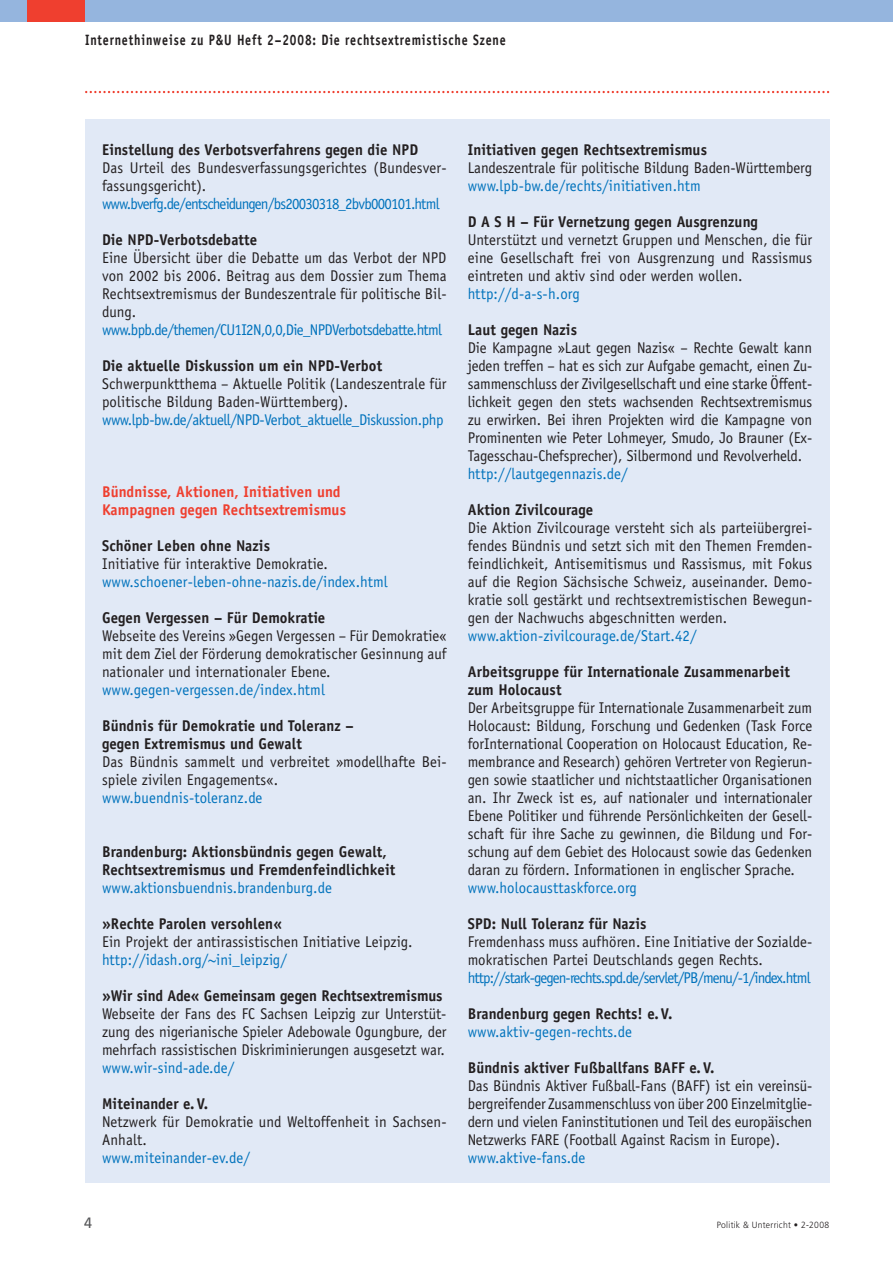
<style>
.page{position:relative;width:893px;height:1263px;background:#fff}
.page>*{position:absolute;margin:0;border:0;box-sizing:border-box;transform-origin:0 0}
.t1{font:15.6px/18px "Officina Sans LT";letter-spacing:.01em;color:#231f20;text-align:justify;scale:.95 1}
.t2{font:700 15.6px/18px "Officina Sans LT";letter-spacing:.01em;color:#231f20;scale:.95 1}
.t3{font:15.6px "Officina Sans LT";letter-spacing:.01em;color:#0072bc;scale:.95 1}
.t4{font:15.6px "Officina Sans LT";letter-spacing:-.01em;color:#0072bc;scale:.95 1}
.t5{font:700 15.6px/18px "Officina Sans LT";letter-spacing:.01em;color:#ef3f2f;scale:.95 1}
.t6{font:15.6px "Officina Sans LT";letter-spacing:-.055em;color:#0072bc;scale:.95 1}
.t7{font:15.6px "Officina Sans LT";letter-spacing:-.05em;color:#0072bc;scale:.95 1}
.t8{font:15.6px "Officina Sans LT";letter-spacing:-.04em;color:#0072bc;scale:.95 1}
.t9{font:700 15px "Officina Sans LT";letter-spacing:.075em;color:#231f20;scale:.8 1}
.t10{font:15px "Frutiger LT";color:#57585a;scale:.95 1}
.t11{font:300 9px "Frutiger LT";letter-spacing:.035em;color:#231f20;scale:.95 1}
</style>
<div class="page">
<svg style="left:85px;top:91px;width:744px;height:2px"></svg>
<div style="left:0;top:0;width:893px;height:21px;background:#95b5de"></div>
<div style="left:28px;top:0;width:57px;height:21px;background:#ef3f2f"></div>
<div style="left:85px;top:119px;width:744px;height:1063px;background:#e1e9f6"></div>
<p class="t9" style="left:85px;top:30px;width:527px">Internethinweise zu P&amp;U Heft 2–2008: Die rechtsextremistische Szene</p>
<p class="t2" style="left:102px;top:141px;width:334px">Einstellung des Verbotsverfahrens gegen die NPD</p>
<p class="t1" style="left:102px;top:159px;width:364px">Das Urteil des Bundesverfassungsgerichtes (Bundesver&shy;fassungsgericht).</p>
<p class="t7" style="left:102px;top:195px;width:357px">www.bverfg.de/entscheidungen/bs20030318_2bvb000101.html</p>
<p class="t2" style="left:102px;top:231px;width:165px">Die NPD-Verbotsdebatte</p>
<p class="t1" style="left:102px;top:249px;width:364px">Eine Übersicht über die Debatte um das Verbot der NPD von 2002 bis 2006. Beitrag aus dem Dossier zum Thema Rechtsextremismus der Bundeszentrale für politische Bil&shy;dung.</p>
<p class="t8" style="left:102px;top:321px;width:359px">www.bpb.de/themen/CU1I2N,0,0,Die_NPDVerbotsdebatte.html</p>
<p class="t2" style="left:102px;top:357px;width:296px">Die aktuelle Diskussion um ein NPD-Verbot</p>
<p class="t1" style="left:102px;top:375px;width:364px">Schwerpunktthema – Aktuelle Politik (Landeszentrale für politische Bildung Baden-Württemberg).</p>
<p class="t4" style="left:102px;top:411px;width:361px">www.lpb-bw.de/aktuell/NPD-Verbot_aktuelle_Diskussion.php</p>
<p class="t5" style="left:102px;top:483px;width:258px">Bündnisse, Aktionen, Initiativen und<br>Kampagnen gegen Rechtsextremismus</p>
<p class="t2" style="left:102px;top:537px;width:178px">Schöner Leben ohne Nazis</p>
<p class="t1" style="left:102px;top:555px;width:239px">Initiative für interaktive Demokratie.</p>
<p class="t3" style="left:102px;top:573px;width:302px">www.schoener-leben-ohne-nazis.de/index.html</p>
<p class="t2" style="left:102px;top:609px;width:236px">Gegen Vergessen – Für Demokratie</p>
<p class="t1" style="left:102px;top:627px;width:364px">Webseite des Vereins »Gegen Vergessen – Für Demokratie« mit dem Ziel der Förderung demokratischer Gesinnung auf nationaler und internationaler Ebene.</p>
<p class="t3" style="left:102px;top:681px;width:236px">www.gegen-vergessen.de/index.html</p>
<p class="t2" style="left:102px;top:717px;width:266px">Bündnis für Demokratie und Toleranz – gegen Extremismus und Gewalt</p>
<p class="t1" style="left:102px;top:753px;width:364px">Das Bündnis sammelt und verbreitet »modellhafte Bei&shy;spiele zivilen Engagements«.</p>
<p class="t3" style="left:102px;top:789px;width:170px">www.buendnis-toleranz.de</p>
<p class="t2" style="left:102px;top:843px;width:310px">Brandenburg: Aktionsbündnis gegen Gewalt,<br>Rechtsextremismus und Fremdenfeindlichkeit</p>
<p class="t3" style="left:102px;top:879px;width:243px">www.aktionsbuendnis.brandenburg.de</p>
<p class="t2" style="left:102px;top:915px;width:191px">»Rechte Parolen versohlen«</p>
<p class="t1" style="left:102px;top:933px;width:328px">Ein Projekt der antirassistischen Initiative Leipzig.</p>
<p class="t3" style="left:102px;top:951px;width:196px">http://idash.org/~ini_leipzig/</p>
<p class="t2" style="left:102px;top:987px;width:360px">»Wir sind Ade« Gemeinsam gegen Rechtsextremismus</p>
<p class="t1" style="left:102px;top:1005px;width:364px">Webseite der Fans des FC Sachsen Leipzig zur Unterstüt&shy;zung des nigerianische Spieler Adebowale Ogungbure, der mehrfach rassistischen Diskriminierungen ausgesetzt war.</p>
<p class="t3" style="left:102px;top:1059px;width:141px">www.wir-sind-ade.de/</p>
<p class="t2" style="left:102px;top:1095px;width:113px">Miteinander e. V.</p>
<p class="t1" style="left:102px;top:1113px;width:364px">Netzwerk für Demokratie und Weltoffenheit in Sachsen-<br>Anhalt.</p>
<p class="t3" style="left:102px;top:1149px;width:157px">www.miteinander-ev.de/</p>
<p class="t2" style="left:468px;top:141px;width:253px">Initiativen gegen Rechtsextremismus</p>
<p class="t1" style="left:468px;top:159px;width:364px">Landeszentrale für politische Bildung Baden-Württemberg</p>
<p class="t3" style="left:468px;top:177px;width:247px">www.lpb-bw.de/rechts/initiativen.htm</p>
<p class="t2" style="left:468px;top:213px;width:307px">D A S H – Für Vernetzung gegen Ausgrenzung</p>
<p class="t1" style="left:468px;top:231px;width:364px">Unterstützt und vernetzt Gruppen und Menschen, die für eine Gesellschaft frei von Ausgrenzung und Rassismus eintreten und aktiv sind oder werden wollen.</p>
<p class="t4" style="left:468px;top:285px;width:119px">http://d-a-s-h.org</p>
<p class="t2" style="left:468px;top:321px;width:117px">Laut gegen Nazis</p>
<p class="t1" style="left:468px;top:339px;width:364px">Die Kampagne »Laut gegen Nazis« – Rechte Gewalt kann jeden treffen – hat es sich zur Aufgabe gemacht, einen Zu&shy;sammenschluss der Zivilgesellschaft und eine starke Öffent&shy;lichkeit gegen den stets wachsenden Rechtsextremismus zu erwirken. Bei ihren Projekten wird die Kampagne von Prominenten wie Peter Lohmeyer, Smudo, Jo Brauner (Ex-Tagesschau-Chefsprecher), Silbermond und Revolverheld.</p>
<p class="t3" style="left:468px;top:465px;width:170px">http://lautgegennazis.de/</p>
<p class="t2" style="left:468px;top:501px;width:133px">Aktion Zivilcourage</p>
<p class="t1" style="left:468px;top:519px;width:364px">Die Aktion Zivilcourage versteht sich als parteiübergrei&shy;fendes Bündnis und setzt sich mit den Themen Fremden&shy;feindlichkeit, Antisemitismus und Rassismus, mit Fokus auf die Region Sächsische Schweiz, auseinander. Demo&shy;kratie soll gestärkt und rechtsextremistischen Bewegun&shy;gen der Nachwuchs abgeschnitten werden.</p>
<p class="t3" style="left:468px;top:627px;width:243px">www.aktion-zivilcourage.de/Start.42/</p>
<p class="t2" style="left:468px;top:663px;width:341px">Arbeitsgruppe für Internationale Zusammenarbeit zum Holocaust</p>
<p class="t1" style="left:468px;top:699px;width:364px">Der Arbeitsgruppe für Internationale Zusammenarbeit zum Holocaust: Bildung, Forschung und Gedenken (Task Force forInternational Cooperation on Holocaust Education, Re&shy;membrance and Research) gehören Vertreter von Regierun&shy;gen sowie staatlicher und nichtstaatlicher Organisationen an. Ihr Zweck ist es, auf nationaler und internationaler Ebene Politiker und führende Persönlichkeiten der Gesell&shy;schaft für ihre Sache zu gewinnen, die Bildung und For&shy;schung auf dem Gebiet des Holocaust sowie das Gedenken daran zu fördern. Informationen in englischer Sprache.</p>
<p class="t3" style="left:468px;top:879px;width:180px">www.holocausttaskforce.org</p>
<p class="t2" style="left:468px;top:915px;width:190px">SPD: Null Toleranz für Nazis</p>
<p class="t1" style="left:468px;top:933px;width:364px">Fremdenhass muss aufhören. Eine Initiative der Sozialde&shy;mokratischen Partei Deutschlands gegen Rechts.</p>
<p class="t6" style="left:468px;top:969px;width:362px">http://stark-gegen-rechts.spd.de/servlet/PB/menu/-1/index.html</p>
<p class="t2" style="left:468px;top:1005px;width:217px">Brandenburg gegen Rechts! e. V.</p>
<p class="t3" style="left:468px;top:1023px;width:174px">www.aktiv-gegen-rechts.de</p>
<p class="t2" style="left:468px;top:1059px;width:261px">Bündnis aktiver Fußballfans BAFF e. V.</p>
<p class="t1" style="left:468px;top:1077px;width:364px">Das Bündnis Aktiver Fußball-Fans (BAFF) ist ein vereinsü&shy;bergreifender Zusammenschluss von über 200 Einzelmitglie&shy;dern und vielen Faninstitutionen und Teil des europäischen Netzwerks FARE (Football Against Racism in Europe).</p>
<p class="t3" style="left:468px;top:1149px;width:125px">www.aktive-fans.de</p>
<p class="t10" style="left:84px;top:1214px;width:10px">4</p>
<p class="t11" style="left:717px;top:1220px;width:120px">Politik &amp; Unterricht • 2-2008</p>
</div>
